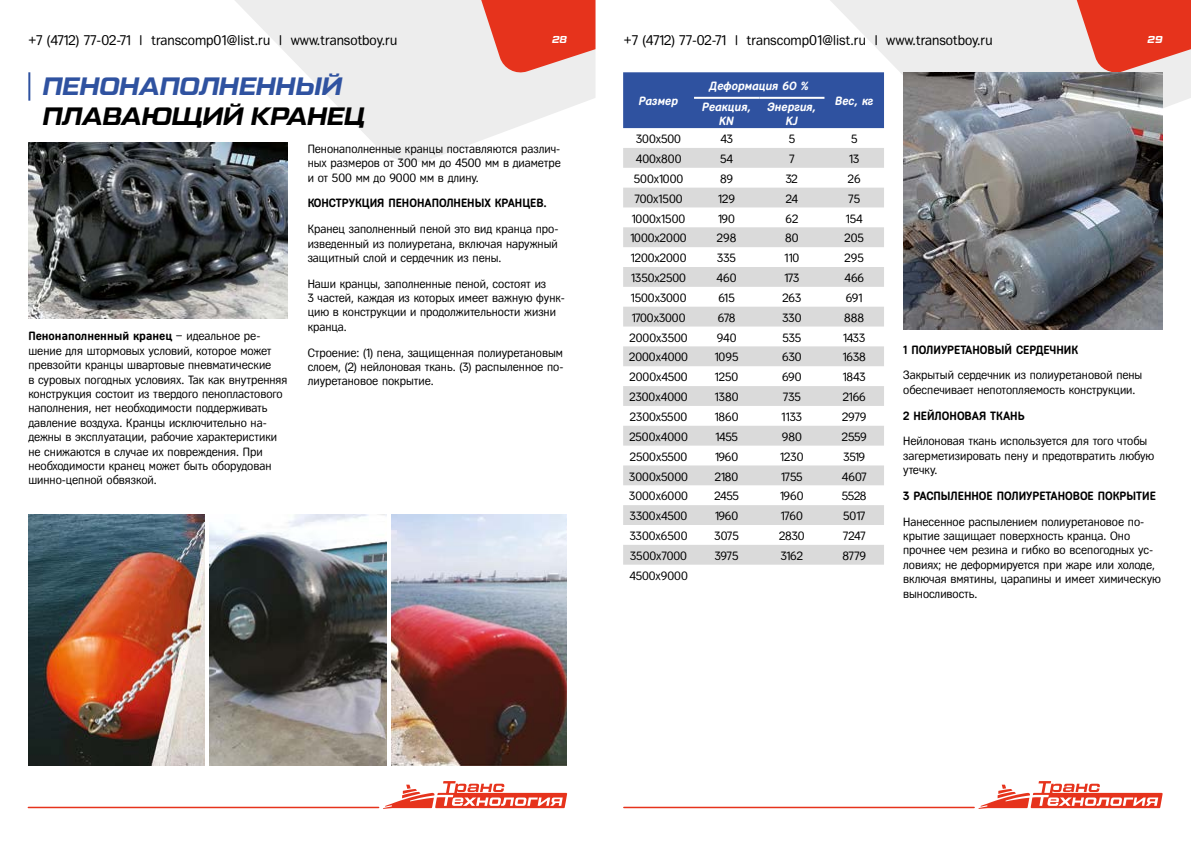
<style>
.page{position:relative;width:1191px;height:842px;background:#fff}
.page>*{position:absolute;margin:0;border:0;box-sizing:border-box;transform-origin:0 0}
.t1{font:25px "Tactic Sans Bld It";color:#2f52a0}
.t2{font:25px "Tactic Sans Bld It";color:#000}
.t3{font:14px "Fregat";color:#000}
.t4{font:12px/14.4px "Fregat";color:#000}
.t5{font:700 12px "Fregat";color:#000}
.t6{font:italic 700 12px/14.4px "Fregat";color:#fff;text-align:center}
.t7{font:10px "Tactic Sans Bld It";color:#fff}
.s1{font-weight:700}
</style>
<div class="page">
<svg style="left:816px;top:0;width:375px;height:166px;fill:#ededed"></svg>
<svg style="left:220px;top:0;width:375px;height:162px;fill:#ededed"></svg>
<svg style="left:1071px;top:0;width:120px;height:75px;background:#e76250"></svg>
<svg style="left:476px;top:0;width:119px;height:75px;background:#e76554"></svg>
<svg style="left:978px;top:781px;width:184px;height:28px"></svg>
<svg style="left:383px;top:781px;width:184px;height:28px"></svg>
<hr style="left:624px;top:807px;width:350px;height:1px;background:#e6331c">
<hr style="left:28px;top:807px;width:350px;height:1px;background:#e6331c">
<img style="left:903px;top:72px;width:259px;height:258px">
<div style="left:623px;top:72px;width:261px;height:56px;background:#2f52a0"></div>
<svg style="left:623px;top:148px;width:261px;height:417px;fill:#dfdfdf"></svg>
<hr style="left:694px;top:97px;width:65px;height:2px;background:#fff">
<hr style="left:759px;top:97px;width:65px;height:2px;background:#fff">
<img style="left:391px;top:515px;width:176px;height:250px">
<img style="left:28px;top:143px;width:260px;height:176px">
<img style="left:210px;top:515px;width:176px;height:250px">
<img style="left:29px;top:515px;width:176px;height:250px">
<hr style="left:28px;top:72px;width:2px;height:29px;background:#2f52a0">
<p class="t3" style="left:28px;top:32px;width:370px">+7 (4712) 77-02-71 l transcomp01@list.ru l www.transotboy.ru</p>
<p class="t7" style="left:552px;top:35px;width:17px">28</p>
<p class="t3" style="left:624px;top:32px;width:370px">+7 (4712) 77-02-71 l transcomp01@list.ru l www.transotboy.ru</p>
<p class="t7" style="left:1147px;top:35px;width:17px">29</p>
<h1 class="t1" style="left:43px;top:73px;width:301px">ПЕНОНАПОЛНЕННЫЙ</h1>
<h1 class="t2" style="left:43px;top:103px;width:324px">ПЛАВАЮЩИЙ КРАНЕЦ</h1>
<p class="t4" style="left:28px;top:329px;width:261px"><span class="s1">Пенонаполненный кранец</span> – идеальное ре&shy;шение для штормовых условий, которое может превзойти кранцы швартовые пневматические<br>в суровых погодных условиях. Так как внутренняя конструкция состоит из твердого пенопластового наполнения, нет необходимости поддерживать давление воздуха. Кранцы исключительно на&shy;дежны в эксплуатации, рабочие характеристики не снижаются в случае их повреждения. При необходимости кранец может быть оборудован шинно-цепной обвязкой.</p>
<p class="t4" style="left:308px;top:141px;width:255px;text-align:justify">Пенонаполненные кранцы поставляются различ&shy;ных размеров от 300 мм до 4500 мм в диаметре и от 500 мм до 9000 мм в длину.</p>
<p class="t5" style="left:308px;top:197px;width:241px">КОНСТРУКЦИЯ ПЕНОНАПОЛНЕНЫХ КРАНЦЕВ.</p>
<p class="t4" style="left:308px;top:222px;width:252px;text-align:justify">Кранец заполненный пеной это вид кранца про&shy;изведенный из полиуретана, включая наружный защитный слой и сердечник из пены.</p>
<p class="t4" style="left:308px;top:276px;width:259px">Наши кранцы, заполненные пеной, состоят из<br>3 частей, каждая из которых имеет важную функ&shy;цию в конструкции и продолжительности жизни кранца.</p>
<p class="t4" style="left:308px;top:345px;width:257px;text-align:justify">Строение: (1) пена, защищенная полиуретановым слоем, (2) нейлоновая ткань. (3) распыленное по&shy;лиуретановое покрытие.</p>
<p class="t6" style="left:639px;top:94px;width:41px">Размер</p>
<p class="t6" style="left:709px;top:79px;width:101px">Деформация 60 %</p>
<p class="t6" style="left:702px;top:100px;width:50px">Реакция,<br>KN</p>
<p class="t6" style="left:767px;top:100px;width:50px">Энергия,<br>KJ</p>
<p class="t6" style="left:835px;top:94px;width:40px">Вес, кг</p>
<p class="t4" style="left:636px;top:132px;width:46px">300х500</p>
<p class="t4" style="left:720px;top:132px;width:14px">43</p>
<p class="t4" style="left:788px;top:132px;width:8px">5</p>
<p class="t4" style="left:851px;top:132px;width:8px">5</p>
<p class="t4" style="left:635px;top:152px;width:47px">400х800</p>
<p class="t4" style="left:720px;top:152px;width:15px">54</p>
<p class="t4" style="left:789px;top:152px;width:7px">7</p>
<p class="t4" style="left:849px;top:152px;width:12px">13</p>
<p class="t4" style="left:634px;top:171px;width:51px">500х1000</p>
<p class="t4" style="left:720px;top:171px;width:14px">89</p>
<p class="t4" style="left:786px;top:171px;width:14px">32</p>
<p class="t4" style="left:848px;top:171px;width:14px">26</p>
<p class="t4" style="left:634px;top:191px;width:50px">700х1500</p>
<p class="t4" style="left:718px;top:191px;width:18px">129</p>
<p class="t4" style="left:785px;top:191px;width:14px">24</p>
<p class="t4" style="left:848px;top:191px;width:13px">75</p>
<p class="t4" style="left:632px;top:211px;width:55px">1000х1500</p>
<p class="t4" style="left:718px;top:211px;width:18px">190</p>
<p class="t4" style="left:785px;top:211px;width:14px">62</p>
<p class="t4" style="left:845px;top:211px;width:19px">154</p>
<p class="t4" style="left:630px;top:231px;width:57px">1000х2000</p>
<p class="t4" style="left:717px;top:231px;width:21px">298</p>
<p class="t4" style="left:785px;top:231px;width:15px">80</p>
<p class="t4" style="left:844px;top:231px;width:21px">205</p>
<p class="t4" style="left:630px;top:251px;width:57px">1200х2000</p>
<p class="t4" style="left:717px;top:251px;width:20px">335</p>
<p class="t4" style="left:784px;top:251px;width:16px">110</p>
<p class="t4" style="left:844px;top:251px;width:21px">295</p>
<p class="t4" style="left:631px;top:271px;width:56px">1350х2500</p>
<p class="t4" style="left:716px;top:271px;width:22px">460</p>
<p class="t4" style="left:784px;top:271px;width:16px">173</p>
<p class="t4" style="left:844px;top:271px;width:21px">466</p>
<p class="t4" style="left:630px;top:291px;width:57px">1500х3000</p>
<p class="t4" style="left:718px;top:291px;width:18px">615</p>
<p class="t4" style="left:782px;top:291px;width:20px">263</p>
<p class="t4" style="left:846px;top:291px;width:18px">691</p>
<p class="t4" style="left:631px;top:310px;width:55px">1700х3000</p>
<p class="t4" style="left:718px;top:310px;width:19px">678</p>
<p class="t4" style="left:782px;top:310px;width:21px">330</p>
<p class="t4" style="left:844px;top:310px;width:21px">888</p>
<p class="t4" style="left:629px;top:330px;width:60px">2000х3500</p>
<p class="t4" style="left:716px;top:330px;width:22px">940</p>
<p class="t4" style="left:782px;top:330px;width:20px">535</p>
<p class="t4" style="left:843px;top:330px;width:24px">1433</p>
<p class="t4" style="left:629px;top:350px;width:60px">2000х4000</p>
<p class="t4" style="left:715px;top:350px;width:25px">1095</p>
<p class="t4" style="left:782px;top:350px;width:21px">630</p>
<p class="t4" style="left:842px;top:350px;width:25px">1638</p>
<p class="t4" style="left:629px;top:370px;width:60px">2000х4500</p>
<p class="t4" style="left:715px;top:370px;width:25px">1250</p>
<p class="t4" style="left:782px;top:370px;width:21px">690</p>
<p class="t4" style="left:843px;top:370px;width:24px">1843</p>
<p class="t4" style="left:629px;top:390px;width:60px">2300х4000</p>
<p class="t4" style="left:715px;top:390px;width:25px">1380</p>
<p class="t4" style="left:783px;top:390px;width:20px">735</p>
<p class="t4" style="left:842px;top:390px;width:25px">2166</p>
<p class="t4" style="left:630px;top:410px;width:59px">2300х5500</p>
<p class="t4" style="left:715px;top:410px;width:25px">1860</p>
<p class="t4" style="left:781px;top:410px;width:22px">1133</p>
<p class="t4" style="left:842px;top:410px;width:26px">2979</p>
<p class="t4" style="left:629px;top:429px;width:60px">2500х4000</p>
<p class="t4" style="left:715px;top:429px;width:24px">1455</p>
<p class="t4" style="left:782px;top:429px;width:21px">980</p>
<p class="t4" style="left:842px;top:429px;width:26px">2559</p>
<p class="t4" style="left:630px;top:449px;width:59px">2500х5500</p>
<p class="t4" style="left:715px;top:449px;width:25px">1960</p>
<p class="t4" style="left:780px;top:449px;width:25px">1230</p>
<p class="t4" style="left:843px;top:449px;width:23px">3519</p>
<p class="t4" style="left:629px;top:469px;width:60px">3000х5000</p>
<p class="t4" style="left:715px;top:469px;width:25px">2180</p>
<p class="t4" style="left:781px;top:469px;width:23px">1755</p>
<p class="t4" style="left:841px;top:469px;width:26px">4607</p>
<p class="t4" style="left:629px;top:489px;width:60px">3000х6000</p>
<p class="t4" style="left:714px;top:489px;width:26px">2455</p>
<p class="t4" style="left:780px;top:489px;width:25px">1960</p>
<p class="t4" style="left:842px;top:489px;width:26px">5528</p>
<p class="t4" style="left:630px;top:509px;width:59px">3300х4500</p>
<p class="t4" style="left:715px;top:509px;width:25px">1960</p>
<p class="t4" style="left:781px;top:509px;width:23px">1760</p>
<p class="t4" style="left:843px;top:509px;width:23px">5017</p>
<p class="t4" style="left:629px;top:529px;width:59px">3300х6500</p>
<p class="t4" style="left:714px;top:529px;width:26px">3075</p>
<p class="t4" style="left:779px;top:529px;width:27px">2830</p>
<p class="t4" style="left:843px;top:529px;width:24px">7247</p>
<p class="t4" style="left:630px;top:549px;width:58px">3500х7000</p>
<p class="t4" style="left:715px;top:549px;width:25px">3975</p>
<p class="t4" style="left:780px;top:549px;width:24px">3162</p>
<p class="t4" style="left:842px;top:549px;width:25px">8779</p>
<p class="t4" style="left:629px;top:568px;width:60px">4500х9000</p>
<p class="t5" style="left:903px;top:343px;width:177px">1 ПОЛИУРЕТАНОВЫЙ СЕРДЕЧНИК</p>
<p class="t4" style="left:903px;top:368px;width:241px">Закрытый сердечник из полиуретановой пены обеспечивает непотопляемость конструкции.</p>
<p class="t5" style="left:903px;top:409px;width:123px">2 НЕЙЛОНОВАЯ ТКАНЬ</p>
<p class="t4" style="left:903px;top:434px;width:253px">Нейлоновая ткань используется для того чтобы загерметизировать пену и предотвратить любую утечку.</p>
<p class="t5" style="left:903px;top:489px;width:254px">3 РАСПЫЛЕННОЕ ПОЛИУРЕТАНОВОЕ ПОКРЫТИЕ</p>
<p class="t4" style="left:903px;top:514px;width:259px">Нанесенное распылением полиуретановое по&shy;крытие защищает поверхность кранца. Оно прочнее чем резина и гибко во всепогодных ус&shy;ловиях; не деформируется при жаре или холоде, включая вмятины, царапины и имеет химическую выносливость.</p>
</div>
